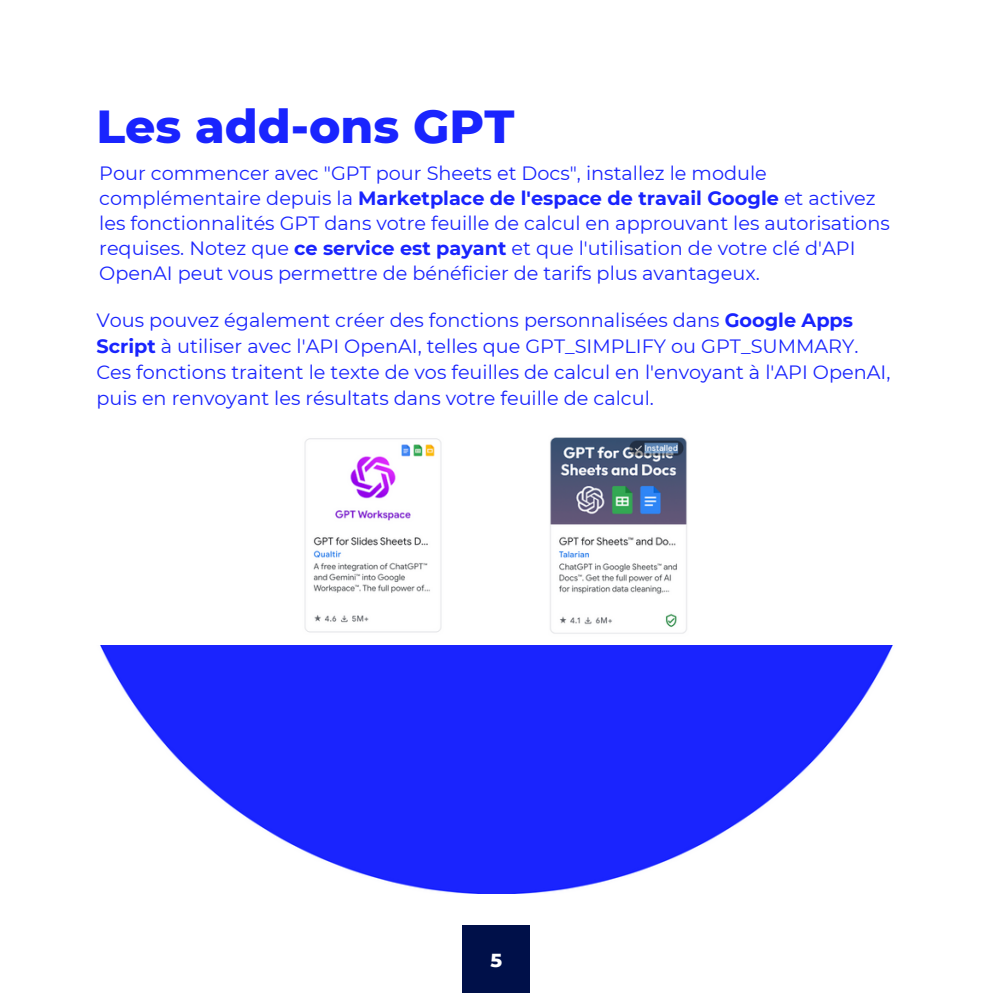
<style>
.page{position:relative;width:993px;height:993px;background:#fff}
.page>*{position:absolute;margin:0;border:0;box-sizing:border-box;transform-origin:0 0}
.t1{font:800 47.25px "Montserrat";color:#1924fe}
.t2{font:19.25px/24.8px "Montserrat";color:#1924fe}
.t3{font:800 19.25px "Montserrat";color:#fff}
.s1{font-weight:700}
</style>
<div class="page">
<img style="left:100px;top:645px;width:793px;height:248px">
<img style="left:304px;top:438px;width:138px;height:195px">
<img style="left:550px;top:437px;width:137px;height:197px">
<div style="left:463px;top:925px;width:67px;height:67px;background:#001049"></div>
<h1 class="t1" style="left:96px;top:97px;width:419px">Les add-ons GPT</h1>
<p class="t2" style="left:99px;top:161px;width:791px">Pour commencer avec "GPT pour Sheets et Docs", installez le module complémentaire depuis la <span class="s1">Marketplace de l'espace de travail Google</span> et activez les fonctionnalités GPT dans votre feuille de calcul en approuvant les autorisations requises. Notez que <span class="s1">ce service est payant</span> et que l'utilisation de votre clé d'API OpenAI peut vous permettre de bénéficier de tarifs plus avantageux.</p>
<p class="t2" style="left:96px;top:306px;width:795px;line-height:26.2px">Vous pouvez également créer des fonctions personnalisées dans <span class="s1">Google Apps Script</span> à utiliser avec l'API OpenAI, telles que GPT_SIMPLIFY ou GPT_SUMMARY.<br>Ces fonctions traitent le texte de vos feuilles de calcul en l'envoyant à l'API OpenAI, puis en renvoyant les résultats dans votre feuille de calcul.</p>
<p class="t3" style="left:490px;top:947px;width:13px">5</p>
</div>
